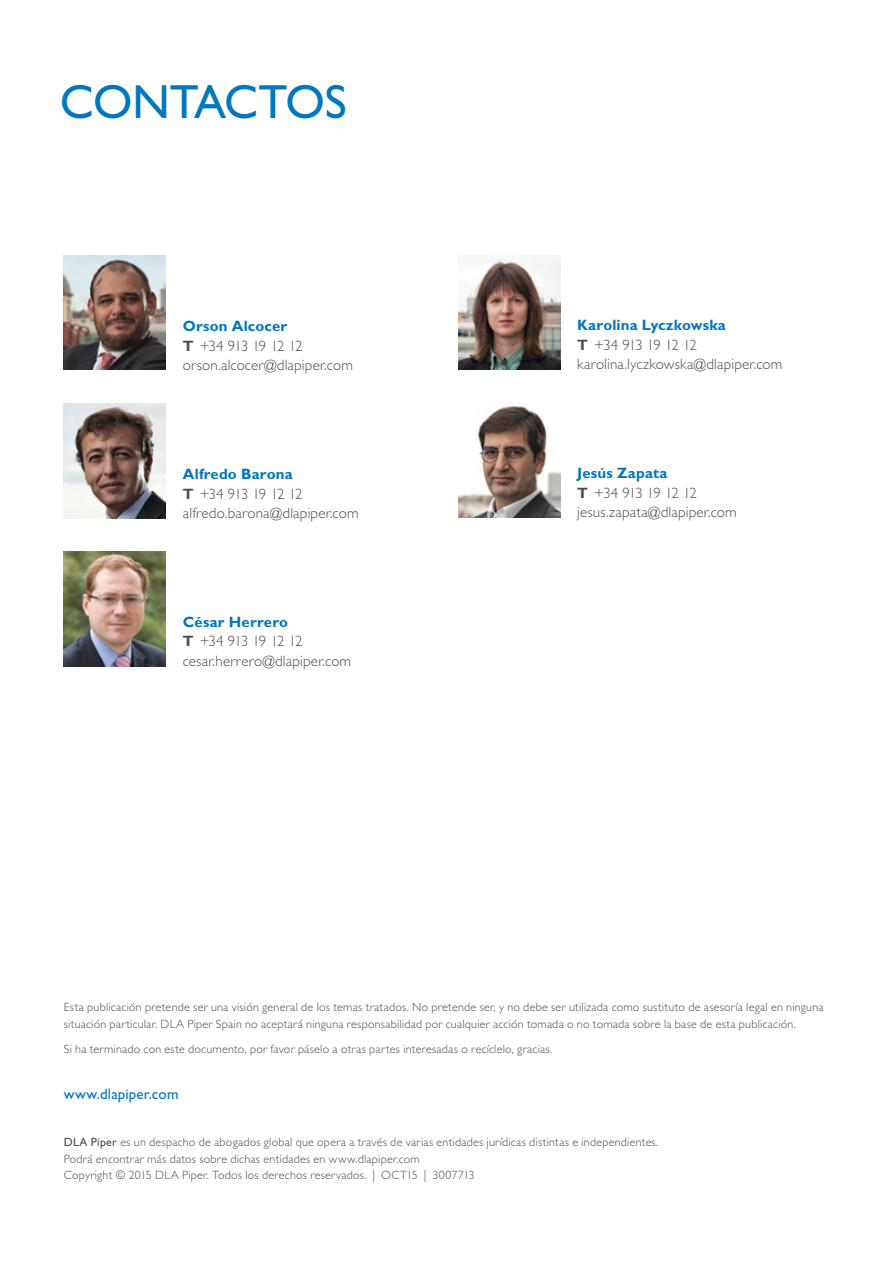
<style>
.page{position:relative;width:893px;height:1263px;background:#fff}
.page>*{position:absolute;margin:0;border:0;box-sizing:border-box;transform-origin:0 0}
.t1{font:48px "Gill Sans Std";letter-spacing:-.015em;color:#0077be}
.t2{font:300 15px/19.5px "Gill Sans Std";letter-spacing:.01em;color:#4d4d4f}
.t3{font:15px "Gill Sans Std";letter-spacing:.01em;color:#0077be}
.t4{font:300 12px/16.5px "Gill Sans Std";letter-spacing:.02em;color:#4d4d4f}
.s1{font-weight:700;color:#0077be}
.s2{font-weight:700}
.s3{font-weight:400}
</style>
<div class="page">
<img style="left:64px;top:255px;width:102px;height:115px">
<img style="left:64px;top:404px;width:102px;height:115px">
<img style="left:64px;top:552px;width:102px;height:114px">
<img style="left:458px;top:255px;width:102px;height:115px">
<img style="left:458px;top:406px;width:102px;height:112px">
<h1 class="t1" style="left:60px;top:74px;width:288px">CONTACTOS</h1>
<p class="t2" style="left:183px;top:317px;width:172px"><span class="s1">Orson Alcocer<br></span><span class="s2">T</span> +34 913 19 12 12 orson.alcocer@dlapiper.com</p>
<p class="t2" style="left:183px;top:464px;width:177px"><span class="s1">Alfredo Barona<br></span><span class="s2">T</span> +34 913 19 12 12 alfredo.barona@dlapiper.com</p>
<p class="t2" style="left:183px;top:612px;width:170px"><span class="s1">César Herrero<br></span><span class="s2">T</span> +34 913 19 12 12 cesar.herrero@dlapiper.com</p>
<p class="t2" style="left:577px;top:316px;width:207px"><span class="s1">Karolina Lyczkowska<br></span><span class="s2">T</span> +34 913 19 12 12 karolina.lyczkowska@dlapiper.com</p>
<p class="t2" style="left:577px;top:464px;width:161px"><span class="s1">Jesús Zapata<br></span><span class="s2">T</span> +34 913 19 12 12 jesus.zapata@dlapiper.com</p>
<p class="t4" style="left:64px;top:999px;width:761px">Esta publicación pretende ser una visión general de los temas tratados. No pretende ser, y no debe ser utilizada como sustituto de asesoría legal en ninguna situación particular. DLA Piper Spain no aceptará ninguna responsabilidad por cualquier acción tomada o no tomada sobre la base de esta publicación.</p>
<p class="t4" style="left:64px;top:1040px;width:490px">Si ha terminado con este documento, por favor páselo a otras partes interesadas o recíclelo, gracias.</p>
<p class="t3" style="left:64px;top:1085px;width:116px">www.dlapiper.com</p>
<p class="t4" style="left:64px;top:1134px;width:596px"><span class="s3">DLA Piper</span> es un despacho de abogados global que opera a través de varias entidades jurídicas distintas e independientes.<br>Podrá encontrar más datos sobre dichas entidades en www.dlapiper.com<br>Copyright © 2015 DLA Piper. Todos los derechos reservados. | OCT15 | 3007713</p>
</div>
